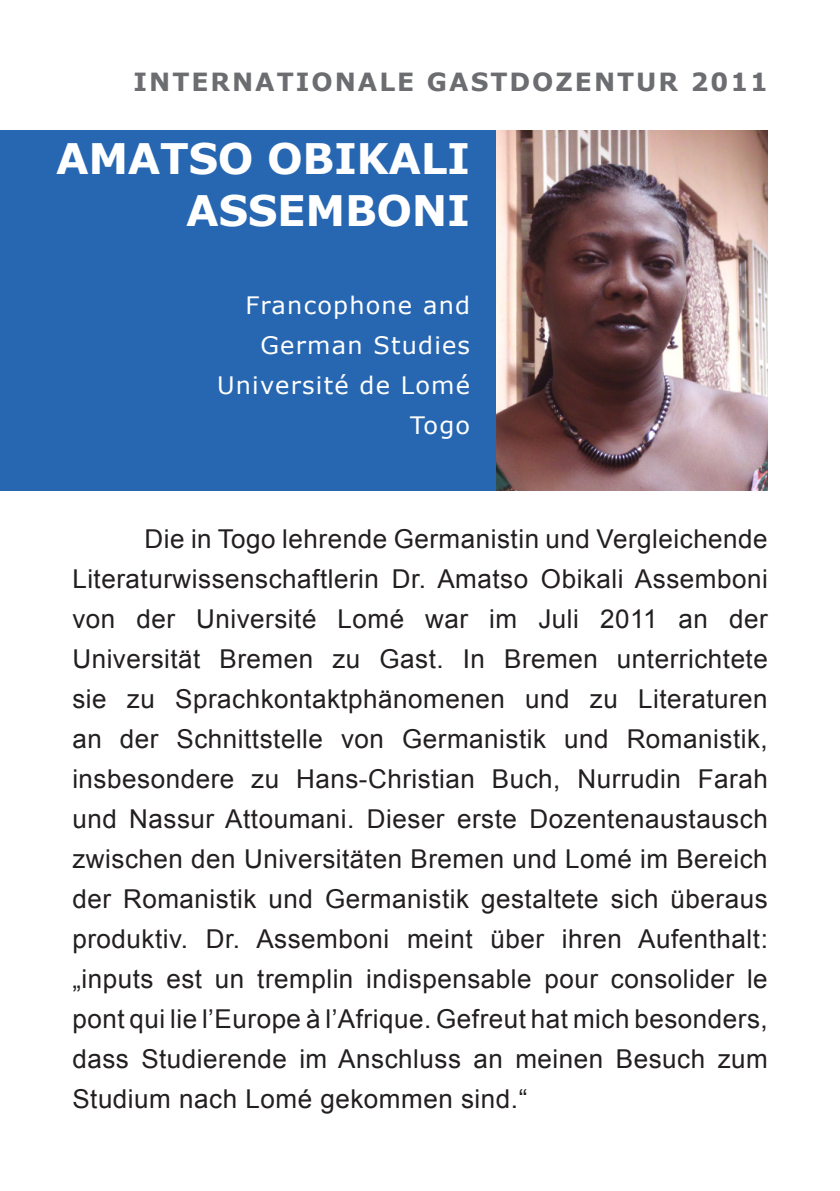
<style>
.page{position:relative;width:840px;height:1191px;background:#fff}
.page>*{position:absolute;margin:0;border:0;box-sizing:border-box;transform-origin:0 0}
.t1{font:700 42px "Verdana";letter-spacing:-.01em;color:#fff}
.t2{font:26px/40px "Arial";letter-spacing:.02em;color:#231f20;text-align:justify}
.t3{font:700 25px "Verdana";letter-spacing:.08em;color:#6c6d70}
.t4{font:24px "Verdana";letter-spacing:.05em;color:#fff}
</style>
<div class="page">
<div style="left:0;top:130px;width:496px;height:360px;background:#2767b2"></div>
<img style="left:496px;top:130px;width:271px;height:360px">
<p class="t3" style="left:133px;top:64px;width:635px">INTERNATIONALE GASTDOZENTUR 2011</p>
<p class="t1" style="left:56px;top:129px;width:415px">AMATSO OBIKALI</p>
<p class="t1" style="left:186px;top:181px;width:285px">ASSEMBONI</p>
<p class="t4" style="left:245px;top:289px;width:226px">Francophone and</p>
<p class="t4" style="left:260px;top:329px;width:211px">German Studies</p>
<p class="t4" style="left:217px;top:369px;width:254px">Université de Lomé</p>
<p class="t4" style="left:410px;top:409px;width:61px">Togo</p>
<p class="t2" style="left:72px;top:519px;width:696px;text-indent:72px">Die in Togo lehrende Germanistin und Vergleichende Literaturwissenschaftlerin Dr. Amatso Obikali Assemboni von der Université Lomé war im Juli 2011 an der Universität Bremen zu Gast. In Bremen unterrichtete sie zu Sprachkontaktphänomenen und zu Literaturen an der Schnittstelle von Germanistik und Romanistik, insbesondere zu Hans-Christian Buch, Nurrudin Farah und Nassur Attoumani. Dieser erste Dozentenaustausch zwischen den Universitäten Bremen und Lomé im Bereich der Romanistik und Germanistik gestaltete sich überaus produktiv. Dr. Assemboni meint über ihren Aufenthalt: „inputs est un tremplin indispensable pour consolider le pont qui lie l’Europe à l’Afrique. Gefreut hat mich besonders, dass Studierende im Anschluss an meinen Besuch zum Studium nach Lomé gekommen sind.“</p>
</div>
